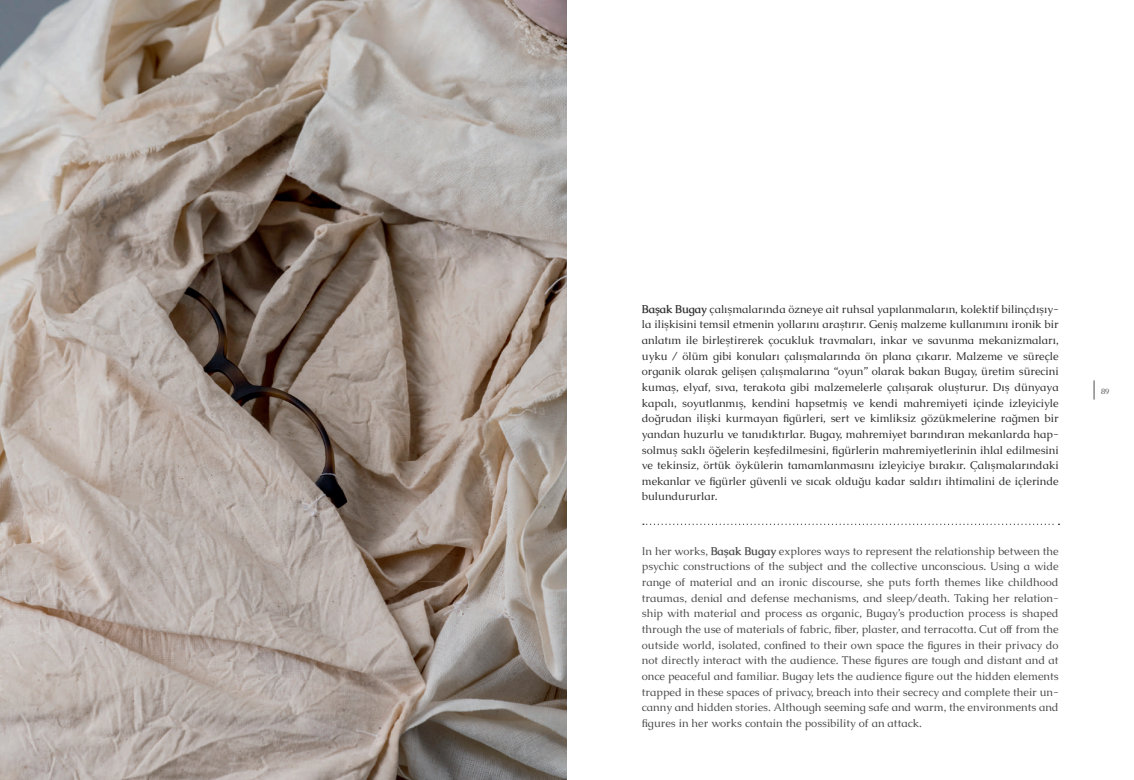
<style>
.page{position:relative;width:1134px;height:780px;background:#fff}
.page>*{position:absolute;margin:0;border:0;box-sizing:border-box;transform-origin:0 0}
.t1{font:11.25px/15.6px "Caudex";color:#312f30;text-align:justify}
.t2{font:11.25px/15.6px "Caudex";color:#4b4c4d;text-align:justify}
.t3{font:7.5px "Caudex";color:#4b4c4d}
.s1{font-weight:700}
</style>
<div class="page">
<svg style="left:1094px;top:380px;width:1px;height:19px"></svg>
<img style="left:0;top:0;width:567px;height:780px">
<svg style="left:643px;top:523px;width:416px;height:2px"></svg>
<p class="t1" style="left:642px;top:301px;width:418px"><span class="s1">Başak Bugay</span> çalışmalarında özneye ait ruhsal yapılanmaların, kolektif bilinçdışıy&shy;la ilişkisini temsil etmenin yollarını araştırır. Geniş malzeme kullanımını ironik bir anlatım ile birleştirerek çocukluk travmaları, inkar ve savunma mekanizmaları, uyku / ölüm gibi konuları çalışmalarında ön plana çıkarır. Malzeme ve süreçle organik olarak gelişen çalışmalarına “oyun” olarak bakan Bugay, üretim sürecini kumaş, elyaf, sıva, terakota gibi malzemelerle çalışarak oluşturur. Dış dünyaya kapalı, soyutlanmış, kendini hapsetmiş ve kendi mahremiyeti içinde izleyiciyle doğrudan ilişki kurmayan figürleri, sert ve kimliksiz gözükmelerine rağmen bir yandan huzurlu ve tanıdıktırlar. Bugay, mahremiyet barındıran mekanlarda hap&shy;solmuş saklı öğelerin keşfedilmesini, figürlerin mahremiyetlerinin ihlal edilmesini ve tekinsiz, örtük öykülerin tamamlanmasını izleyiciye bırakır. Çalışmalarındaki mekanlar ve figürler güvenli ve sıcak olduğu kadar saldırı ihtimalini de içlerinde bulundururlar.</p>
<p class="t2" style="left:642px;top:543px;width:418px">In her works, <span class="s1">Başak Bugay</span> explores ways to represent the relationship between the psychic constructions of the subject and the collective unconscious. Using a wide range of material and an ironic discourse, she puts forth themes like childhood traumas, denial and defense mechanisms, and sleep/death. Taking her relation&shy;ship with material and process as organic, Bugay’s production process is shaped through the use of materials of fabric, fiber, plaster, and terracotta. Cut off from the outside world, isolated, confined to their own space the figures in their privacy do not directly interact with the audience. These figures are tough and distant and at once peaceful and familiar. Bugay lets the audience figure out the hidden elements trapped in these spaces of privacy, breach into their secrecy and complete their un&shy;canny and hidden stories. Although seeming safe and warm, the environments and figures in her works contain the possibility of an attack.</p>
<p class="t3" style="left:1101px;top:386px;width:10px">89</p>
</div>
